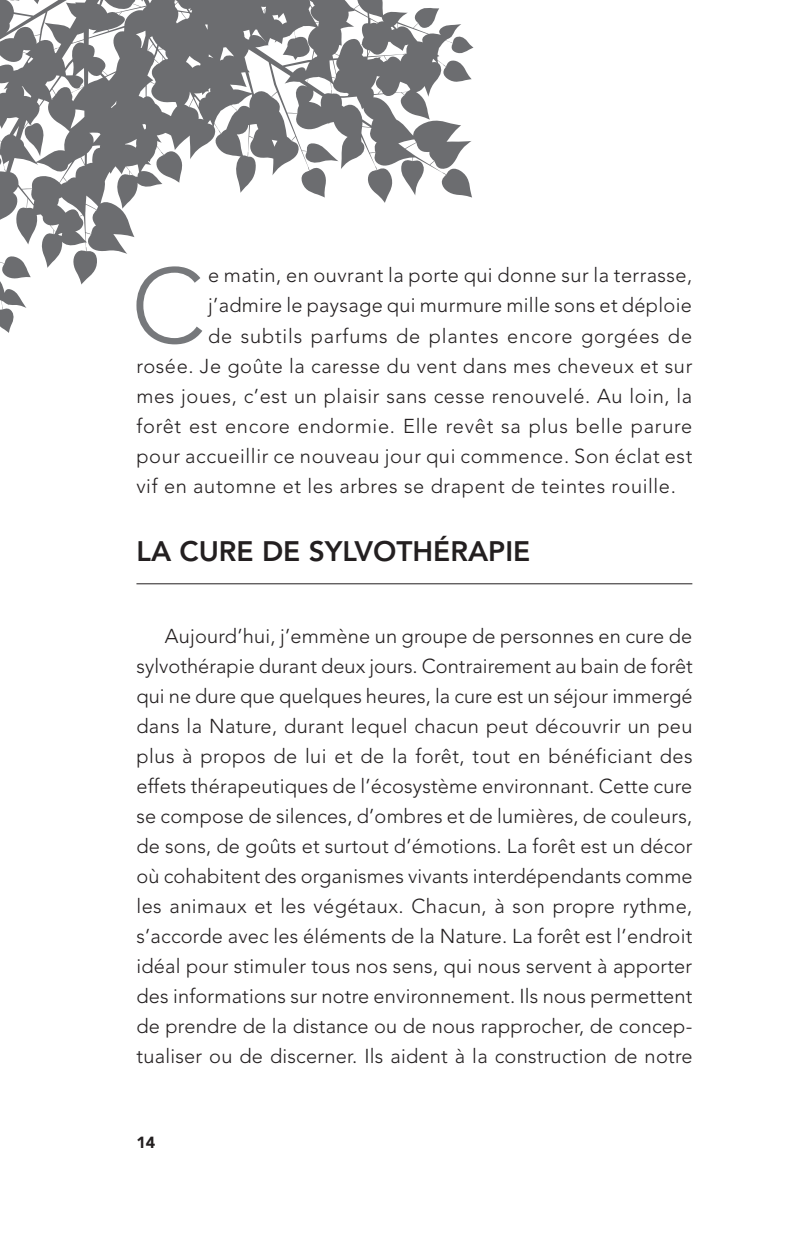
<style>
.page{position:relative;width:794px;height:1247px;background:#fff}
.page>*{position:absolute;margin:0;border:0;box-sizing:border-box;transform-origin:0 0}
.t1{font:300 104.8px "Avenir LT Std";color:#76787b}
.t2{font:800 28px "Avenir LT Std";color:#231f20}
.t3{font:300 20px/30px "Avenir LT Std";letter-spacing:.03em;color:#231f20;text-align:justify}
.t4{font:900 16px "Avenir LT Std";color:#231f20}
</style>
<div class="page">
<svg style="left:0;top:0;width:473px;height:333px"></svg>
<hr style="left:136px;top:583px;width:556px;height:1px;background:#231f20">
<h1 class="t1" style="left:131px;top:245px;width:75px">C</h1>
<p class="t3" style="left:208px;top:261px;width:486px">e matin, en ouvrant la porte qui donne sur la terrasse,</p>
<p class="t3" style="left:208px;top:291px;width:485px">j’admire le paysage qui murmure mille sons et déploie</p>
<p class="t3" style="left:208px;top:321px;width:485px">de subtils parfums de plantes encore gorgées de</p>
<p class="t3" style="left:136px;top:351px;width:557px">rosée. Je goûte la caresse du vent dans mes cheveux et sur</p>
<p class="t3" style="left:136px;top:381px;width:557px">mes joues, c’est un plaisir sans cesse renouvelé. Au loin, la</p>
<p class="t3" style="left:136px;top:411px;width:557px">forêt est encore endormie. Elle revêt sa plus belle parure</p>
<p class="t3" style="left:136px;top:441px;width:557px">pour accueillir ce nouveau jour qui commence. Son éclat est</p>
<p class="t3" style="left:136px;top:471px;width:541px">vif en automne et les arbres se drapent de teintes rouille.</p>
<h2 class="t2" style="left:136px;top:534px;width:395px">LA CURE DE SYLVOTHÉRAPIE</h2>
<p class="t3" style="left:136px;top:621px;width:558px;text-indent:28px">Aujourd’hui, j’emmène un groupe de personnes en cure de sylvothérapie durant deux jours. Contrairement au bain de forêt qui ne dure que quelques heures, la cure est un séjour immergé dans la Nature, durant lequel chacun peut découvrir un peu plus à propos de lui et de la forêt, tout en bénéficiant des effets thérapeutiques de l’écosystème environnant. Cette cure se compose de silences, d’ombres et de lumières, de couleurs, de sons, de goûts et surtout d’émotions. La forêt est un décor où cohabitent des organismes vivants interdépendants comme les animaux et les végétaux. Chacun, à son propre rythme, s’accorde avec les éléments de la Nature. La forêt est l’endroit idéal pour stimuler tous nos sens, qui nous servent à apporter des informations sur notre environnement. Ils nous permettent de prendre de la distance ou de nous rapprocher, de concep&shy;tualiser ou de discerner. Ils aident à la construction de notre</p>
<p class="t4" style="left:136px;top:1132px;width:20px">14</p>
</div>
